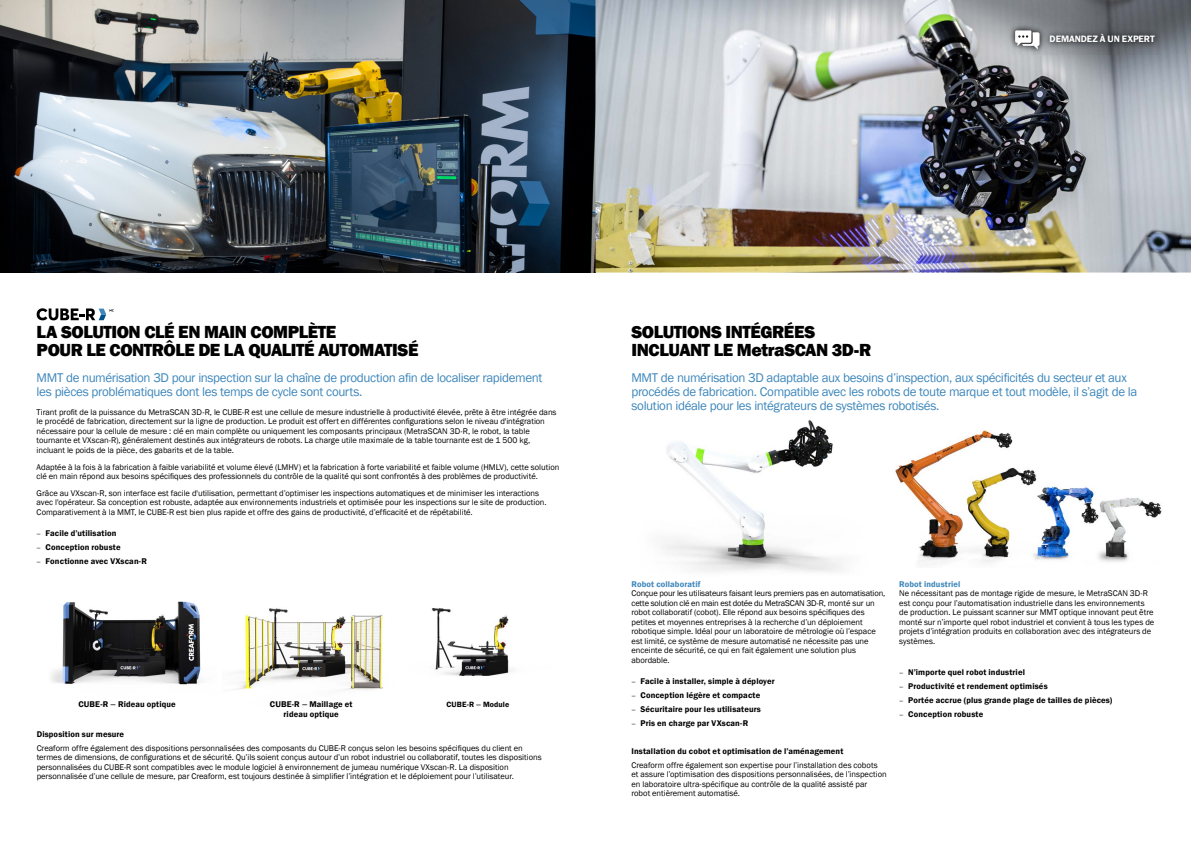
<style>
.page{position:relative;width:1191px;height:842px;background:#fff}
.page>*{position:absolute;margin:0;border:0;box-sizing:border-box;transform-origin:0 0}
.t1{font:800 18px/18px "Franklin Gothic";letter-spacing:-.025em;color:#000}
.t2{font:13px/14px "Franklin Gothic";letter-spacing:-.03em;color:#3e87bb}
.t3{font:600 9.5px "Franklin Gothic";letter-spacing:-.01em;color:#fff}
.t4{font:8.5px/9.5px "Franklin Gothic";letter-spacing:-.005em;color:#000}
.t5{font:600 8.5px/9.5px "Franklin Gothic";letter-spacing:.015em;color:#000;text-align:center}
.t6{font:600 8.5px "Franklin Gothic";letter-spacing:.015em;color:#3e87bb}
.t7{font:600 7.8px "Franklin Gothic";letter-spacing:.02em;color:#000}
.s1{font-family:"Minion Pro";font-weight:400}
.s2{font-weight:500;font-stretch:condensed}
</style>
<div class="page">
<img style="left:0;top:0;width:1191px;height:273px">
<img style="left:662px;top:420px;width:180px;height:152px">
<img style="left:51px;top:601px;width:151px;height:84px">
<img style="left:238px;top:608px;width:145px;height:82px">
<img style="left:431px;top:608px;width:82px;height:68px">
<img style="left:895px;top:430px;width:267px;height:135px">
<svg style="left:37px;top:308px;width:77px;height:12px"></svg>
<img style="left:1008px;top:24px;width:152px;height:31px">
<svg style="left:1015px;top:30px;width:24px;height:19px"></svg>
<p class="t3" style="left:1049px;top:33px;width:107px">DEMANDEZ À UN EXPERT</p>
<h1 class="t1" style="left:37px;top:323px;width:383px">LA SOLUTION CLÉ EN MAIN COMPLÈTE<br>POUR LE CONTRÔLE DE LA QUALITÉ AUTOMATISÉ</h1>
<h2 class="t2" style="left:37px;top:371px;width:507px">MMT de numérisation 3D pour inspection sur la chaîne de production afin de localiser rapidement les pièces problématiques dont les temps de cycle sont courts.</h2>
<p class="t4" style="left:37px;top:407px;width:521px">Tirant profit de la puissance du MetraSCAN 3D-R, le CUBE-R est une cellule de mesure industrielle à productivité élevée, prête à être intégrée dans le procédé de fabrication, directement sur la ligne de production. Le produit est offert en différentes configurations selon le niveau d'intégration nécessaire pour la cellule de mesure : clé en main complète ou uniquement les composants principaux (MetraSCAN 3D-R, le robot, la table tournante et VXscan-R), généralement destinés aux intégrateurs de robots. La charge utile maximale de la table tournante est de 1 500 kg, incluant le poids de la pièce, des gabarits et de la table.</p>
<p class="t4" style="left:37px;top:462px;width:524px">Adaptée à la fois à la fabrication à faible variabilité et volume élevé (LMHV) et la fabrication à forte variabilité et faible volume (HMLV), cette solution clé en main répond aux besoins spécifiques des professionnels du contrôle de la qualité qui sont confrontés à des problèmes de productivité.</p>
<p class="t4" style="left:37px;top:488px;width:511px">Grâce au VXscan-R, son interface est facile d'utilisation, permettant d’optimiser les inspections automatiques et de minimiser les interactions avec l'opérateur. Sa conception est robuste, adaptée aux environnements industriels et optimisée pour les inspections sur le site de production.<br>Comparativement à la MMT, le CUBE-R est bien plus rapide et offre des gains de productivité, d’efficacité et de répétabilité.</p>
<p class="t5" style="left:37px;top:528px;width:81px"><span class="s1">–</span> Facile d’utilisation</p>
<p class="t5" style="left:37px;top:542px;width:85px"><span class="s1">–</span> Conception robuste</p>
<p class="t5" style="left:37px;top:556px;width:112px"><span class="s1">–</span> Fonctionne avec VXscan-R</p>
<p class="t5" style="left:78px;top:700px;width:99px">CUBE-R <span class="s2">—</span> Rideau optique</p>
<p class="t5" style="left:270px;top:700px;width:84px">CUBE-R <span class="s2">—</span> Maillage et rideau optique</p>
<p class="t7" style="left:446px;top:699px;width:64px">CUBE-R <span class="s2">—</span> Module</p>
<p class="t5" style="left:37px;top:729px;width:89px">Disposition sur mesure</p>
<p class="t4" style="left:37px;top:743px;width:506px">Creaform offre également des dispositions personnalisées des composants du CUBE-R conçus selon les besoins spécifiques du client en termes de dimensions, de configurations et de sécurité. Qu’ils soient conçus autour d’un robot industriel ou collaboratif, toutes les dispositions personnalisées du CUBE-R sont compatibles avec le module logiciel à environnement de jumeau numérique VXscan-R. La disposition personnalisée d’une cellule de mesure, par Creaform, est toujours destinée à simplifier l’intégration et le déploiement pour l’utilisateur.</p>
<h1 class="t1" style="left:631px;top:323px;width:241px">SOLUTIONS INTÉGRÉES<br>INCLUANT LE MetraSCAN 3D-R</h1>
<p class="t2" style="left:631px;top:371px;width:507px">MMT de numérisation 3D adaptable aux besoins d’inspection, aux spécificités du secteur et aux procédés de fabrication. Compatible avec les robots de toute marque et tout modèle, il s’agit de la solution idéale pour les intégrateurs de systèmes robotisés.</p>
<p class="t6" style="left:631px;top:579px;width:70px">Robot collaboratif</p>
<p class="t4" style="left:631px;top:589px;width:255px">Conçue pour les utilisateurs faisant leurs premiers pas en automatisation, cette solution clé en main est dotée du MetraSCAN 3D-R, monté sur un robot collaboratif (cobot). Elle répond aux besoins spécifiques des petites et moyennes entreprises à la recherche d’un déploiement robotique simple. Idéal pour un laboratoire de métrologie où l’espace est limité, ce système de mesure automatisé ne nécessite pas une enceinte de sécurité, ce qui en fait également une solution plus abordable.</p>
<p class="t5" style="left:631px;top:677px;width:145px"><span class="s1">–</span> Facile à installer, simple à déployer</p>
<p class="t5" style="left:631px;top:691px;width:130px"><span class="s1">–</span> Conception légère et compacte</p>
<p class="t5" style="left:631px;top:705px;width:131px"><span class="s1">–</span> Sécuritaire pour les utilisateurs</p>
<p class="t5" style="left:631px;top:719px;width:118px"><span class="s1">–</span> Pris en charge par VXscan-R</p>
<p class="t5" style="left:631px;top:746px;width:213px">Installation du cobot et optimisation de l’aménagement</p>
<p class="t4" style="left:631px;top:760px;width:257px">Creaform offre également son expertise pour l’installation des cobots et assure l’optimisation des dispositions personnalisées, de l’inspection en laboratoire ultra-spécifique au contrôle de la qualité assisté par robot entièrement automatisé.</p>
<p class="t6" style="left:899px;top:579px;width:63px">Robot industriel</p>
<p class="t4" style="left:899px;top:589px;width:256px">Ne nécessitant pas de montage rigide de mesure, le MetraSCAN 3D-R est conçu pour l’automatisation industrielle dans les environnements de production. Le puissant scanner sur MMT optique innovant peut être monté sur n’importe quel robot industriel et convient à tous les types de projets d’intégration produits en collaboration avec des intégrateurs de systèmes.</p>
<p class="t5" style="left:899px;top:667px;width:127px"><span class="s1">–</span> N’importe quel robot industriel</p>
<p class="t5" style="left:899px;top:681px;width:150px"><span class="s1">–</span> Productivité et rendement optimisés</p>
<p class="t5" style="left:899px;top:695px;width:215px"><span class="s1">–</span> Portée accrue (plus grande plage de tailles de pièces)</p>
<p class="t5" style="left:899px;top:709px;width:85px"><span class="s1">–</span> Conception robuste</p>
</div>
